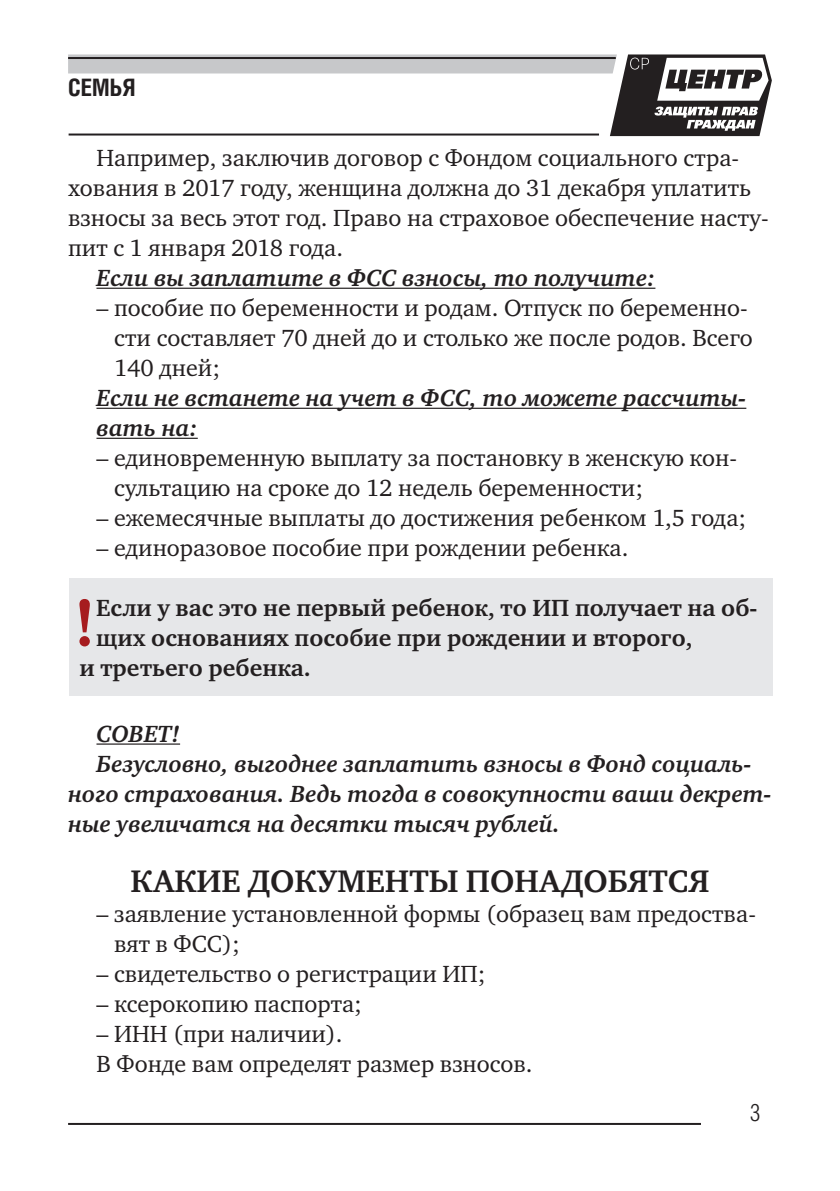
<style>
.page{position:relative;width:840px;height:1191px;background:#fff}
.page>*{position:absolute;margin:0;border:0;box-sizing:border-box;transform-origin:0 0}
.Txt{font:700 68.8px "Charter C";color:#a61c1f}
.Подзаголовок{font:700 32px "Charter C";color:#231f20}
.Txt-2{font:24px/30px "Charter C";color:#231f20}
.Txt-3{font:italic 700 24px/30px "Charter C";color:#231f20}
.Txt-4{font:700 24px "Charter C";color:#231f20}
.t1{font:700 24px "Helios Cond C";color:#231f20}
.t2{font:24px "Helios Cond Light C";color:#231f20}
</style>
<div class="page">
<hr style="left:68px;top:1123px;width:632px;height:2px;background:#231f20">
<svg style="left:68px;top:54px;width:703px;height:82px"></svg>
<div style="left:69px;top:578px;width:703px;height:118px;background:#e6e7e9"></div>
<hr style="left:96px;top:288px;width:559px;height:1px;background:#231f20">
<hr style="left:96px;top:408px;width:650px;height:1px;background:#231f20">
<hr style="left:96px;top:438px;width:102px;height:1px;background:#231f20">
<hr style="left:96px;top:743px;width:84px;height:1px;background:#231f20">
<p class="t1" style="left:68px;top:73px;width:69px">СЕМЬЯ</p>
<p class="Txt-2" style="left:68px;top:143px;width:701px;text-indent:28px">Например, заключив договор с Фондом социального стра&shy;хования в 2017 году, женщина должна до 31 декабря уплатить взносы за весь этот год. Право на страховое обеспечение насту&shy;пит с 1 января 2018 года.</p>
<p class="Txt-3" style="left:96px;top:263px;width:560px">Если вы заплатите в ФСС взносы, то получите:</p>
<p class="Txt-2" style="left:114px;top:293px;width:640px;text-indent:-18px">– пособие по беременности и родам. Отпуск по беременно&shy;сти составляет 70 дней до и столько же после родов. Всего<br>140 дней;</p>
<p class="Txt-3" style="left:96px;top:383px;width:651px">Если не встанете на учет в ФСС, то можете рассчиты&shy;вать на:</p>
<p class="Txt-2" style="left:114px;top:443px;width:624px;text-indent:-18px">– единовременную выплату за постановку в женскую кон&shy;сультацию на сроке до 12 недель беременности;</p>
<p class="Txt-2" style="left:96px;top:503px;width:650px">– ежемесячные выплаты до достижения ребенком 1,5 года;</p>
<p class="Txt-2" style="left:96px;top:533px;width:533px">– единоразовое пособие при рождении ребенка.</p>
<p class="Txt" style="left:73px;top:585px;width:25px">!</p>
<p class="Txt-4" style="left:96px;top:594px;width:662px">Если у вас это не первый ребенок, то ИП получает на об-</p>
<p class="Txt-4" style="left:96px;top:624px;width:597px">щих основаниях пособие при рождении и второго,</p>
<p class="Txt-4" style="left:79px;top:654px;width:233px">и третьего ребенка.</p>
<p class="Txt-3" style="left:96px;top:719px;width:85px">СОВЕТ!</p>
<p class="Txt-3" style="left:68px;top:749px;width:704px;text-indent:28px">Безусловно, выгоднее заплатить взносы в Фонд социаль&shy;ного страхования. Ведь тогда в совокупности ваши декрет&shy;ные увеличатся на десятки тысяч рублей.</p>
<p class="Подзаголовок" style="left:130px;top:863px;width:580px">КАКИЕ ДОКУМЕНТЫ ПОНАДОБЯТСЯ</p>
<p class="Txt-2" style="left:114px;top:899px;width:643px;text-indent:-18px">– заявление установленной формы (образец вам предоства&shy;вят в ФСС);</p>
<p class="Txt-2" style="left:96px;top:959px;width:390px">– свидетельство о регистрации ИП;</p>
<p class="Txt-2" style="left:96px;top:989px;width:267px">– ксерокопию паспорта;</p>
<p class="Txt-2" style="left:96px;top:1019px;width:247px">– ИНН (при наличии).</p>
<p class="Txt-2" style="left:96px;top:1049px;width:437px">В Фонде вам определят размер взносов.</p>
<p class="t2" style="left:749px;top:1099px;width:12px">3</p>
</div>
